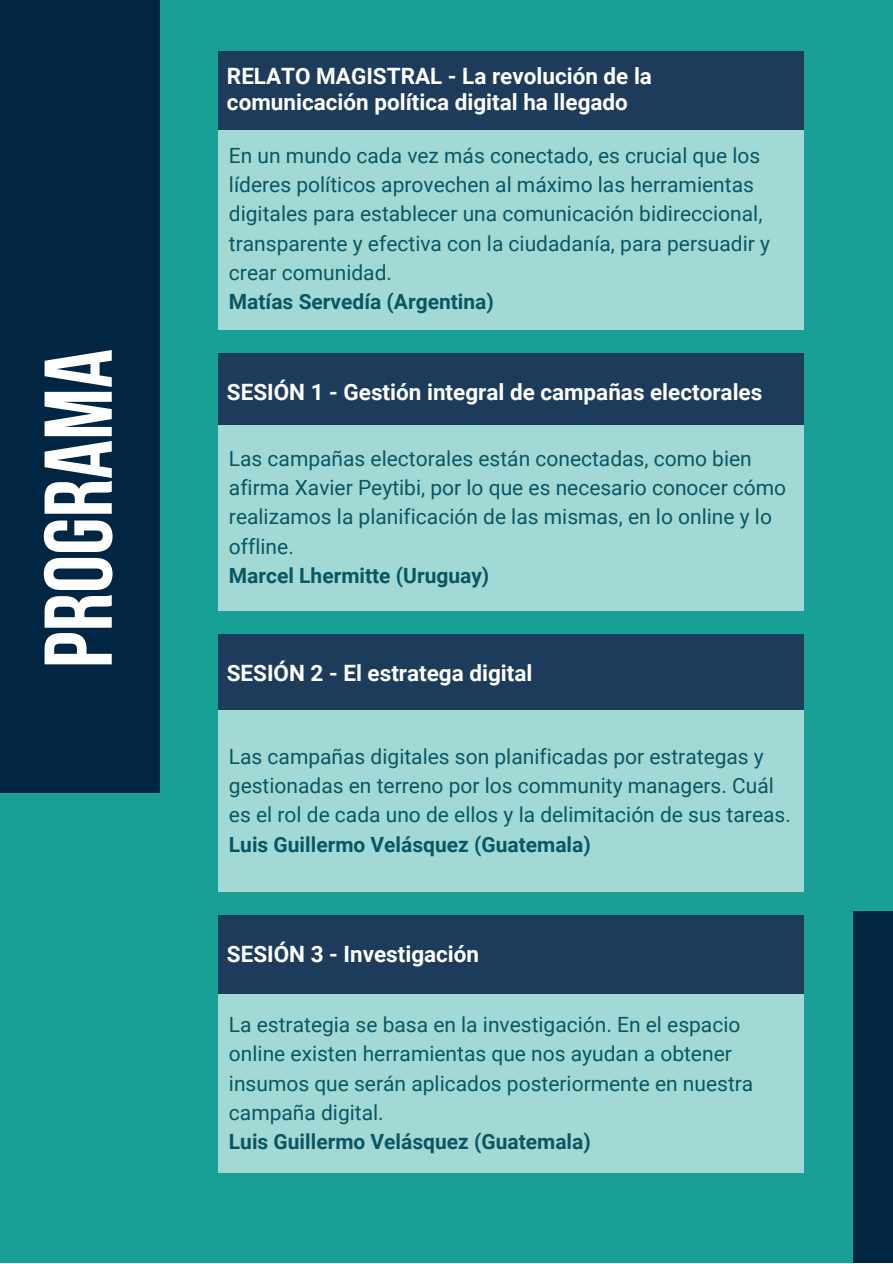
<style>
.page{position:relative;width:893px;height:1264px;background:#fff}
.page>*{position:absolute;margin:0;border:0;box-sizing:border-box;transform-origin:0 0}
.t1{font:700 95.85px "Bebas Neue";color:#fff}
.t2{font:700 22.5px/25.8px "Roboto";color:#fff}
.t3{font:21px/29.2px "Roboto";color:#002643}
.t4{font:700 21px "Roboto";color:#002643}
</style>
<div class="page">
<div style="left:0;top:0;width:892px;height:1262px;background:#18a096"></div>
<div style="left:0;top:0;width:159px;height:792px;background:#002643"></div>
<div style="left:853px;top:911px;width:39px;height:351px;background:#002643"></div>
<div style="left:218px;top:129px;width:585px;height:201px;background:#a2d9d5"></div>
<div style="left:218px;top:51px;width:585px;height:78px;background:#1d3c5b"></div>
<div style="left:218px;top:424px;width:585px;height:186px;background:#a2d9d5"></div>
<div style="left:218px;top:353px;width:585px;height:71px;background:#1d3c5b"></div>
<div style="left:218px;top:709px;width:585px;height:182px;background:#a2d9d5"></div>
<div style="left:218px;top:634px;width:585px;height:75px;background:#1d3c5b"></div>
<div style="left:218px;top:993px;width:585px;height:179px;background:#a2d9d5"></div>
<div style="left:218px;top:915px;width:585px;height:78px;background:#1d3c5b"></div>
<p class="t1" style="left:40px;top:668px;width:321px;rotate:-90deg">PROGRAMA</p>
<p class="t2" style="left:227px;top:64px;width:426px">RELATO MAGISTRAL - La revolución de la comunicación política digital ha llegado</p>
<p class="t3" style="left:229px;top:141px;width:542px">En un mundo cada vez más conectado, es crucial que los líderes políticos aprovechen al máximo las herramientas digitales para establecer una comunicación bidireccional, transparente y efectiva con la ciudadanía, para persuadir y crear comunidad.</p>
<p class="t4" style="left:229px;top:290px;width:266px">Matías Servedía (Argentina)</p>
<p class="t2" style="left:227px;top:380px;width:537px">SESIÓN 1 - Gestión integral de campañas electorales</p>
<p class="t3" style="left:229px;top:444px;width:558px">Las campañas electorales están conectadas, como bien afirma Xavier Peytibi, por lo que es necesario conocer cómo realizamos la planificación de las mismas, en lo online y lo offline.</p>
<p class="t4" style="left:229px;top:563px;width:262px">Marcel Lhermitte (Uruguay)</p>
<p class="t2" style="left:227px;top:660px;width:307px">SESIÓN 2 - El estratega digital</p>
<p class="t3" style="left:229px;top:742px;width:563px">Las campañas digitales son planificadas por estrategas y gestionadas en terreno por los community managers. Cuál es el rol de cada uno de ellos y la delimitación de sus tareas.</p>
<p class="t4" style="left:229px;top:832px;width:363px">Luis Guillermo Velásquez (Guatemala)</p>
<p class="t2" style="left:227px;top:941px;width:254px">SESIÓN 3 - Investigación</p>
<p class="t3" style="left:229px;top:1010px;width:526px">La estrategia se basa en la investigación. En el espacio online existen herramientas que nos ayudan a obtener insumos que serán aplicados posteriormente en nuestra campaña digital.</p>
<p class="t4" style="left:229px;top:1129px;width:363px">Luis Guillermo Velásquez (Guatemala)</p>
</div>
